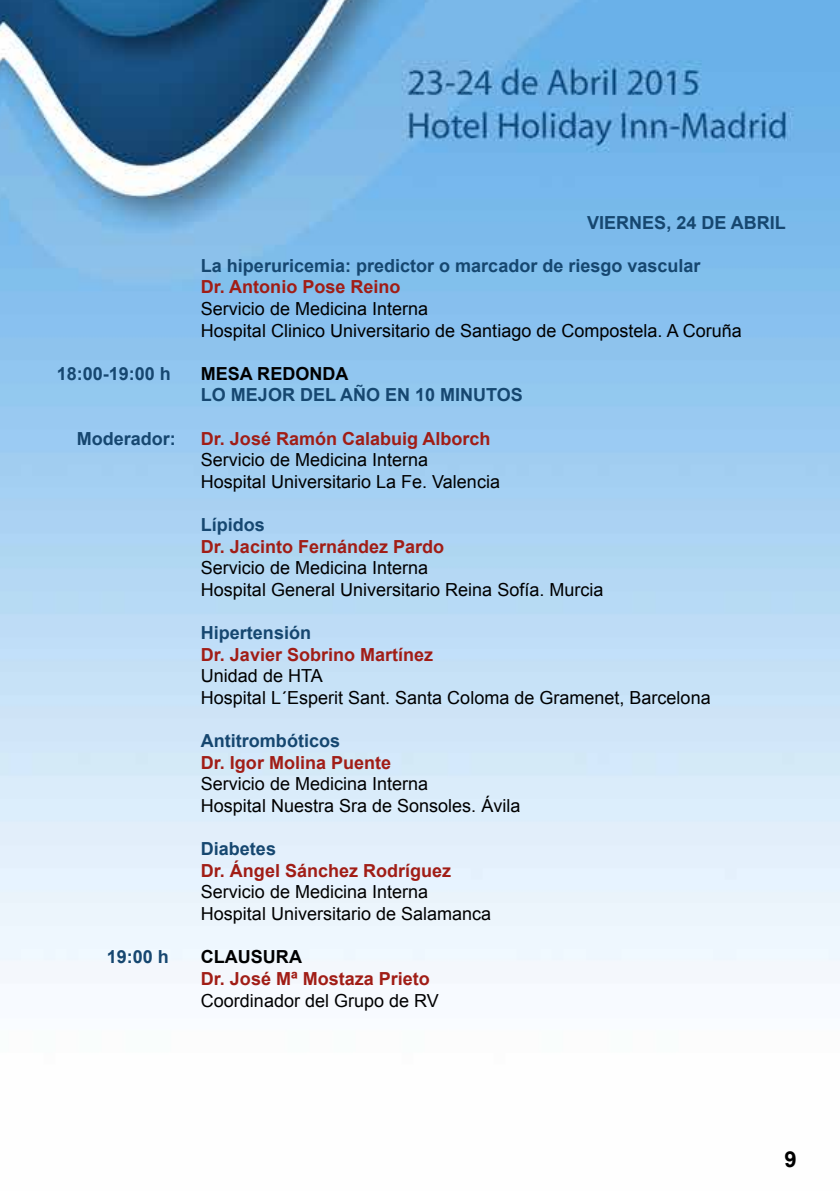
<style>
.page{position:relative;width:840px;height:1191px;background:#fff}
.page>*{position:absolute;margin:0;border:0;box-sizing:border-box;transform-origin:0 0}
.t1{font:18px/21.6px "Arial";color:#000}
.t2{font:700 18px "Arial";color:#164770}
.t3{font:700 18px "Arial";color:#a11d16}
.t4{font:700 18px "Arial";color:#000}
.t5{font:700 16px "Arial";color:#0f185d}
.s1{font-size:22px;color:#000}
</style>
<div class="page">
<img style="left:0;top:0;width:839px;height:983px">
<p class="t2" style="left:587px;top:210px;width:200px">VIERNES, 24 DE ABRIL</p>
<p class="t2" style="left:201px;top:254px;width:501px">La hiperuricemia: predictor o marcador de riesgo vascular</p>
<p class="t3" style="left:201px;top:275px;width:201px">Dr. Antonio Pose Reino</p>
<p class="t1" style="left:201px;top:298px;width:542px">Servicio de Medicina Interna<br>Hospital Clinico Universitario de Santiago de Compostela. A Coruña</p>
<p class="t2" style="left:57px;top:362px;width:116px">18:00-19:00 h</p>
<p class="t4" style="left:201px;top:362px;width:149px">MESA REDONDA</p>
<p class="t2" style="left:201px;top:383px;width:323px">LO MEJOR DEL AÑO EN 10 MINUTOS</p>
<p class="t2" style="left:77px;top:426px;width:100px">Moderador:</p>
<p class="t3" style="left:201px;top:426px;width:291px">Dr. José Ramón Calabuig Alborch</p>
<p class="t1" style="left:201px;top:449px;width:300px">Servicio de Medicina Interna<br>Hospital Universitario La Fe. Valencia</p>
<p class="t2" style="left:201px;top:513px;width:66px">Lípidos</p>
<p class="t3" style="left:201px;top:534px;width:245px">Dr. Jacinto Fernández Pardo</p>
<p class="t1" style="left:201px;top:557px;width:404px">Servicio de Medicina Interna<br>Hospital General Universitario Reina Sofía. Murcia</p>
<p class="t2" style="left:201px;top:621px;width:112px">Hipertensión</p>
<p class="t3" style="left:201px;top:642px;width:234px">Dr. Javier Sobrino Martínez</p>
<p class="t1" style="left:201px;top:665px;width:511px">Unidad de HTA<br>Hospital L´Esperit Sant. Santa Coloma de Gramenet, Barcelona</p>
<p class="t2" style="left:201px;top:729px;width:140px">Antitrombóticos</p>
<p class="t3" style="left:201px;top:750px;width:192px">Dr. Igor Molina Puente</p>
<p class="t1" style="left:201px;top:773px;width:321px">Servicio de Medicina Interna<br>Hospital Nuestra Sra de Sonsoles. Ávila</p>
<p class="t2" style="left:201px;top:837px;width:77px">Diabetes</p>
<p class="t3" style="left:201px;top:858px;width:252px">Dr. Ángel Sánchez Rodríguez</p>
<p class="t1" style="left:201px;top:881px;width:292px">Servicio de Medicina Interna<br>Hospital Universitario de Salamanca</p>
<p class="t2" style="left:107px;top:945px;width:64px">19:00 h</p>
<p class="t4" style="left:201px;top:945px;width:102px">CLAUSURA</p>
<p class="t3" style="left:201px;top:966px;width:230px">Dr. José Mª Mostaza Prieto</p>
<p class="t1" style="left:201px;top:989px;width:239px">Coordinador del Grupo de RV</p>
<p class="t5" style="left:775px;top:1142px;width:23px">9<span class="s1">9</span></p>
</div>
